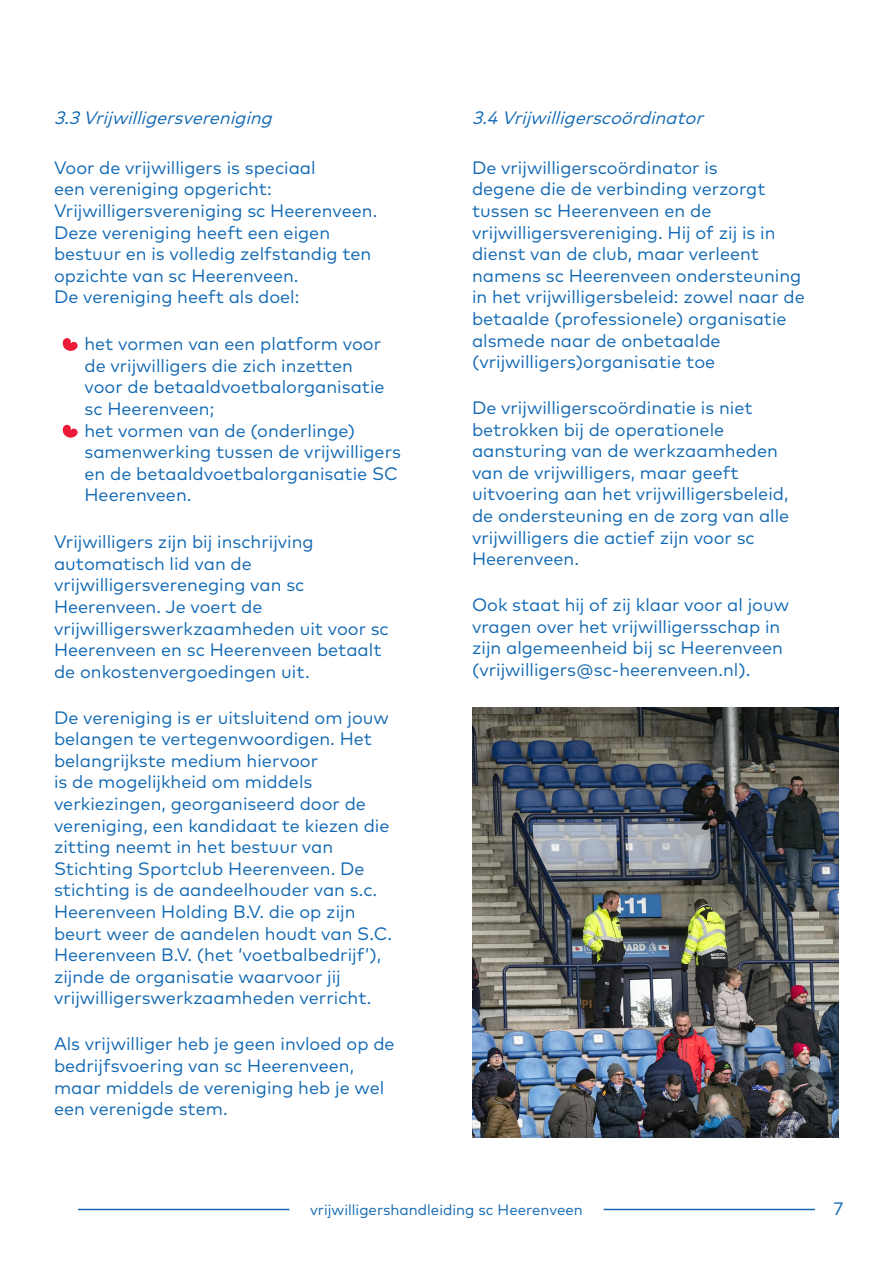
<style>
.page{position:relative;width:893px;height:1263px;background:#fff}
.page>*{position:absolute;margin:0;border:0;box-sizing:border-box;transform-origin:0 0}
.t1{font:18px/21.6px "Mark OT";color:#1269b3}
.t2{font:italic 18px "Mark OT";color:#1269b3}
.t3{font:15px "Mark OT";color:#1269b3}
</style>
<div class="page">
<svg style="left:62px;top:338px;width:16px;height:13px"></svg>
<svg style="left:62px;top:424px;width:16px;height:14px"></svg>
<hr style="left:604px;top:1209px;width:211px;height:1px;background:#1269b3">
<hr style="left:78px;top:1209px;width:211px;height:1px;background:#1269b3">
<img style="left:472px;top:707px;width:367px;height:431px">
<p class="t2" style="left:54px;top:106px;width:225px">3.3Vrijwilligersvereniging</p>
<p class="t2" style="left:472px;top:106px;width:238px">3.4Vrijwilligerscoördinator</p>
<p class="t1" style="left:54px;top:156px;width:263px">Voor de vrijwilligers is speciaal</p>
<p class="t1" style="left:54px;top:178px;width:219px">een vereniging opgericht:</p>
<p class="t1" style="left:54px;top:199px;width:325px">Vrijwilligersvereniging sc Heerenveen.</p>
<p class="t1" style="left:54px;top:221px;width:278px">Deze vereniging heeft een eigen</p>
<p class="t1" style="left:54px;top:243px;width:319px">bestuur en is volledig zelfstandig ten</p>
<p class="t1" style="left:54px;top:264px;width:246px">opzichte van sc Heerenveen.</p>
<p class="t1" style="left:54px;top:286px;width:247px">De vereniging heeft als doel:</p>
<p class="t1" style="left:84px;top:333px;width:298px">het vormen van een platform voor</p>
<p class="t1" style="left:84px;top:354px;width:270px">de vrijwilligers die zich inzetten</p>
<p class="t1" style="left:84px;top:376px;width:302px">voor de betaaldvoetbalorganisatie</p>
<p class="t1" style="left:84px;top:398px;width:131px">sc Heerenveen;</p>
<p class="t1" style="left:84px;top:419px;width:272px">het vormen van de (onderlinge)</p>
<p class="t1" style="left:84px;top:441px;width:318px">samenwerking tussen de vrijwilligers</p>
<p class="t1" style="left:84px;top:462px;width:315px">en de betaaldvoetbalorganisatie SC<br>Heerenveen.</p>
<p class="t1" style="left:54px;top:531px;width:261px">Vrijwilligers zijn bij inschrijving</p>
<p class="t1" style="left:54px;top:552px;width:199px">automatisch lid van de</p>
<p class="t1" style="left:54px;top:574px;width:252px">vrijwilligersvereneging van sc</p>
<p class="t1" style="left:54px;top:596px;width:210px">Heerenveen. Je voert de</p>
<p class="t1" style="left:54px;top:617px;width:336px">vrijwilligerswerkzaamheden uit voor sc</p>
<p class="t1" style="left:54px;top:639px;width:329px">Heerenveen en sc Heerenveen betaalt</p>
<p class="t1" style="left:54px;top:660px;width:257px">de onkostenvergoedingen uit.</p>
<p class="t1" style="left:54px;top:706px;width:336px">De vereniging is er uitsluitend om jouw</p>
<p class="t1" style="left:54px;top:728px;width:320px">belangen te vertegenwoordigen. Het</p>
<p class="t1" style="left:54px;top:749px;width:266px">belangrijkste medium hiervoor</p>
<p class="t1" style="left:54px;top:771px;width:260px">is de mogelijkheid om middels</p>
<p class="t1" style="left:54px;top:793px;width:313px">verkiezingen, georganiseerd door de</p>
<p class="t1" style="left:54px;top:814px;width:337px">vereniging, een kandidaat te kiezen die</p>
<p class="t1" style="left:54px;top:836px;width:281px">zitting neemt in het bestuur van</p>
<p class="t1" style="left:54px;top:857px;width:312px">Stichting Sportclub Heerenveen. De</p>
<p class="t1" style="left:54px;top:879px;width:325px">stichting is de aandeelhouder van s.c.</p>
<p class="t1" style="left:54px;top:901px;width:303px">Heerenveen Holding B.V. die op zijn</p>
<p class="t1" style="left:54px;top:922px;width:340px">beurt weer de aandelen houdt van S.C.</p>
<p class="t1" style="left:54px;top:944px;width:329px">Heerenveen B.V. (het ‘voetbalbedrijf’),</p>
<p class="t1" style="left:54px;top:965px;width:288px">zijnde de organisatie waarvoor jij</p>
<p class="t1" style="left:54px;top:987px;width:319px">vrijwilligerswerkzaamheden verricht.</p>
<p class="t1" style="left:54px;top:1033px;width:342px">Als vrijwilliger heb je geen invloed op de</p>
<p class="t1" style="left:54px;top:1054px;width:302px">bedrijfsvoering van sc Heerenveen,</p>
<p class="t1" style="left:54px;top:1076px;width:332px">maar middels de vereniging heb je wel</p>
<p class="t1" style="left:54px;top:1098px;width:175px">een verenigde stem.</p>
<p class="t1" style="left:472px;top:156px;width:247px">De vrijwilligerscoördinator is</p>
<p class="t1" style="left:472px;top:178px;width:295px">degene die de verbinding verzorgt</p>
<p class="t1" style="left:472px;top:199px;width:241px">tussen sc Heerenveen en de</p>
<p class="t1" style="left:472px;top:221px;width:305px">vrijwilligersvereniging. Hij of zij is in</p>
<p class="t1" style="left:472px;top:243px;width:289px">dienst van de club, maar verleent</p>
<p class="t1" style="left:472px;top:264px;width:331px">namens sc Heerenveen ondersteuning</p>
<p class="t1" style="left:472px;top:286px;width:334px">in het vrijwilligersbeleid: zowel naar de</p>
<p class="t1" style="left:472px;top:307px;width:316px">betaalde (professionele) organisatie</p>
<p class="t1" style="left:472px;top:329px;width:250px">alsmede naar de onbetaalde</p>
<p class="t1" style="left:472px;top:351px;width:245px">(vrijwilligers)organisatie toe</p>
<p class="t1" style="left:472px;top:396px;width:282px">De vrijwilligerscoördinatie is niet</p>
<p class="t1" style="left:472px;top:418px;width:254px">betrokken bij de operationele</p>
<p class="t1" style="left:472px;top:440px;width:307px">aansturing van de werkzaamheden</p>
<p class="t1" style="left:472px;top:461px;width:268px">van de vrijwilligers, maar geeft</p>
<p class="t1" style="left:472px;top:483px;width:318px">uitvoering aan het vrijwilligersbeleid,</p>
<p class="t1" style="left:472px;top:504px;width:319px">de ondersteuning en de zorg van alle</p>
<p class="t1" style="left:472px;top:526px;width:284px">vrijwilligers die actief zijn voor sc</p>
<p class="t1" style="left:472px;top:548px;width:109px">Heerenveen.</p>
<p class="t1" style="left:472px;top:593px;width:319px">Ook staat hij of zij klaar voor al jouw</p>
<p class="t1" style="left:472px;top:615px;width:310px">vragen over het vrijwilligersschap in</p>
<p class="t1" style="left:472px;top:637px;width:313px">zijn algemeenheid bij sc Heerenveen</p>
<p class="t1" style="left:472px;top:658px;width:280px">(vrijwilligers@sc-heerenveen.nl).</p>
<p class="t3" style="left:310px;top:1200px;width:274px">vrijwilligershandleiding sc Heerenveen</p>
<p class="t1" style="left:833px;top:1197px;width:11px">7</p>
</div>
